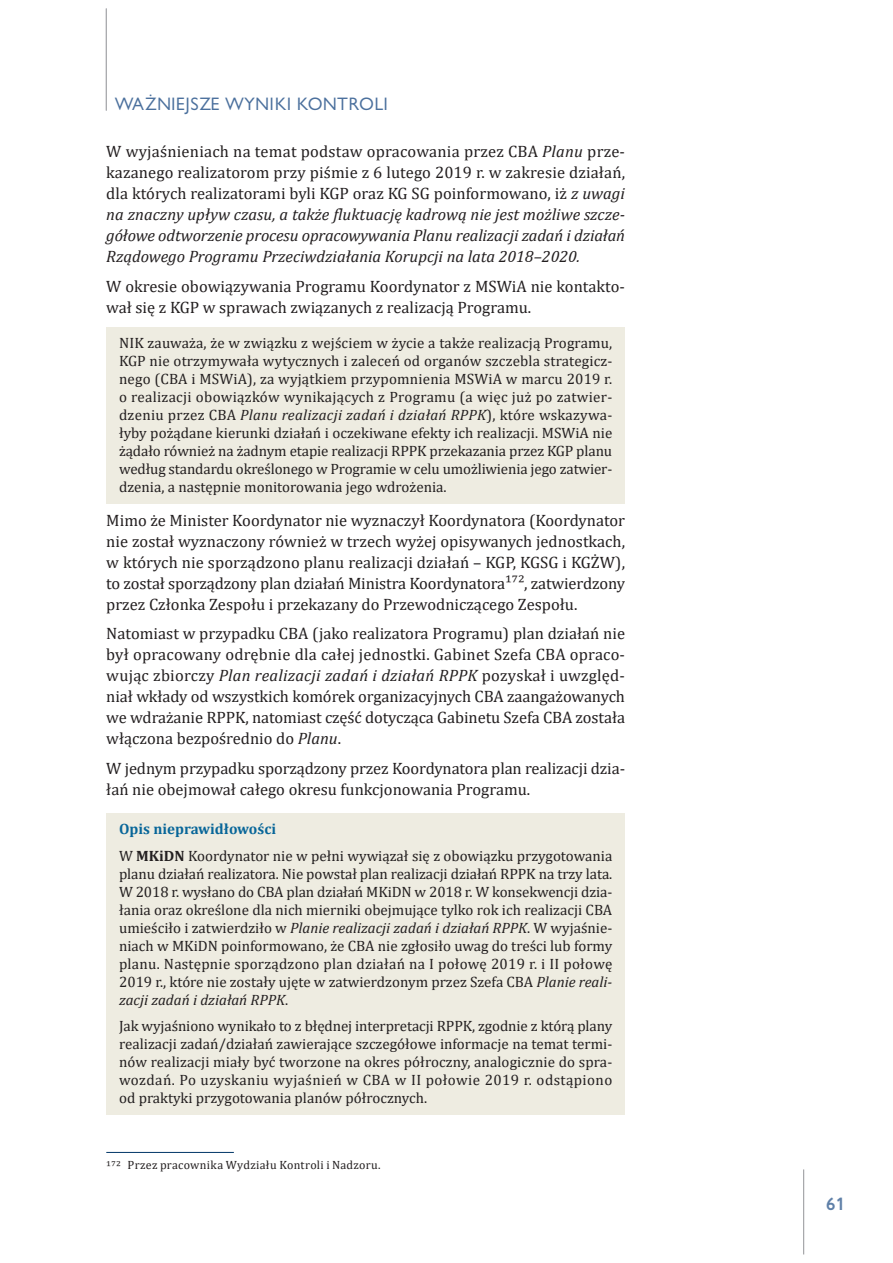
<style>
.page{position:relative;width:893px;height:1263px;background:#fff}
.page>*{position:absolute;margin:0;border:0;box-sizing:border-box;transform-origin:0 0}
.t1{font:16.5px/21px "Cambria";color:#231f20}
.t2{font:italic 16.5px/21px "Cambria";color:#231f20;text-align:justify}
.t3{font:16.5px "Gilead TTEFN";letter-spacing:.05em;color:#4b709d}
.t4{font:700 16.5px "Gilead TTEFN";color:#5f80a8}
.t5{font:15px/18px "Cambria";color:#231f20;text-align:justify}
.t6{font:12px "Cambria";letter-spacing:.025em;color:#231f20}
.s1{font-style:normal}
.s2{font-style:italic}
.s3{font-weight:700;color:#086699}
.s4{font-weight:700}
</style>
<div class="page">
<hr style="left:803px;top:1169px;width:1px;height:85px;background:#939598">
<hr style="left:106px;top:9px;width:1px;height:102px;background:#a8a9ad">
<div style="left:106px;top:328px;width:519px;height:176px;background:#eeece1"></div>
<div style="left:106px;top:814px;width:519px;height:32px;background:#eeece1"></div>
<div style="left:106px;top:840px;width:519px;height:176px;background:#eeece1"></div>
<div style="left:106px;top:1011px;width:519px;height:104px;background:#eeece1"></div>
<hr style="left:106px;top:1152px;width:128px;height:1px;background:#003667">
<p class="t3" style="left:115px;top:93px;width:275px">WAŻNIEJSZE WYNIKI KONTROLI</p>
<p class="t2" style="left:106px;top:141px;width:520px"><span class="s1">W wyjaśnieniach na temat podstaw opracowania przez CBA</span> Planu <span class="s1">prze&shy;kazanego realizatorom przy piśmie z 6 lutego 2019 r. w zakresie działań, dla których realizatorami byli KGP oraz KG SG poinformowano, iż</span> z uwagi na znaczny upływ czasu, a także fluktuację kadrową nie jest możliwe szcze&shy;gółowe odtworzenie procesu opracowywania Planu realizacji zadań i działań Rządowego Programu Przeciwdziałania Korupcji na lata 2018–2020.</p>
<p class="t1" style="left:106px;top:276px;width:520px">W okresie obowiązywania Programu Koordynator z MSWiA nie kontakto&shy;wał się z KGP w sprawach związanych z realizacją Programu.</p>
<p class="t5" style="left:119px;top:334px;width:495px">NIK zauważa, że w związku z wejściem w życie a także realizacją Programu, KGP nie otrzymywała wytycznych i zaleceń od organów szczebla strategicz&shy;nego (CBA i MSWiA), za wyjątkiem przypomnienia MSWiA w marcu 2019 r. o realizacji obowiązków wynikających z Programu (a więc już po zatwier&shy;dzeniu przez CBA <span class="s2">Planu realizacji zadań i działań RPPK</span>), które wskazywa&shy;łyby pożądane kierunki działań i oczekiwane efekty ich realizacji. MSWiA nie żądało również na żadnym etapie realizacji RPPK przekazania przez KGP planu według standardu określonego w Programie w celu umożliwienia jego zatwier&shy;dzenia, a następnie monitorowania jego wdrożenia.</p>
<p class="t1" style="left:106px;top:509px;width:520px;text-align:justify">Mimo że Minister Koordynator nie wyznaczył Koordynatora (Koordynator nie został wyznaczony również w trzech wyżej opisywanych jednostkach, w których nie sporządzono planu realizacji działań – KGP, KGSG i KGŻW), to został sporządzony plan działań Ministra Koordynatora172, zatwierdzony przez Członka Zespołu i przekazany do Przewodniczącego Zespołu.</p>
<p class="t1" style="left:106px;top:623px;width:520px;text-align:justify">Natomiast w przypadku CBA (jako realizatora Programu) plan działań nie był opracowany odrębnie dla całej jednostki. Gabinet Szefa CBA opraco&shy;wując zbiorczy <span class="s2">Plan realizacji zadań i działań RPPK</span> pozyskał i uwzględ&shy;niał wkłady od wszystkich komórek organizacyjnych CBA zaangażowanych we wdrażanie RPPK, natomiast część dotycząca Gabinetu Szefa CBA została włączona bezpośrednio do <span class="s2">Planu</span>.</p>
<p class="t1" style="left:106px;top:758px;width:520px">W jednym przypadku sporządzony przez Koordynatora plan realizacji dzia&shy;łań nie obejmował całego okresu funkcjonowania Programu.</p>
<p class="t5" style="left:119px;top:815px;width:495px;line-height:26.5px"><span class="s3">Opis nieprawidłowości<br></span>W <span class="s4">MKiDN</span> Koordynator nie w pełni wywiązał się z obowiązku przygotowania</p>
<p class="t5" style="left:119px;top:864px;width:495px">planu działań realizatora. Nie powstał plan realizacji działań RPPK na trzy lata.<br>W 2018 r. wysłano do CBA plan działań MKiDN w 2018 r. W konsekwencji dzia&shy;łania oraz określone dla nich mierniki obejmujące tylko rok ich realizacji CBA umieściło i zatwierdziło w <span class="s2">Planie realizacji zadań i działań RPPK</span>. W wyjaśnie&shy;niach w MKiDN poinformowano, że CBA nie zgłosiło uwag do treści lub formy planu. Następnie sporządzono plan działań na I połowę 2019 r. i II połowę 2019 r., które nie zostały ujęte w zatwierdzonym przez Szefa CBA <span class="s2">Planie reali&shy;zacji zadań i działań RPPK</span>.</p>
<p class="t5" style="left:119px;top:1017px;width:495px">Jak wyjaśniono wynikało to z błędnej interpretacji RPPK, zgodnie z którą plany realizacji zadań/działań zawierające szczegółowe informacje na temat termi&shy;nów realizacji miały być tworzone na okres półroczny, analogicznie do spra&shy;wozdań. Po uzyskaniu wyjaśnień w CBA w II połowie 2019 r. odstąpiono od praktyki przygotowania planów półrocznych.</p>
<p class="t6" style="left:106px;top:1158px;width:276px">172 Przez pracownika Wydziału Kontroli i Nadzoru.</p>
<p class="t4" style="left:826px;top:1193px;width:20px">61</p>
</div>
